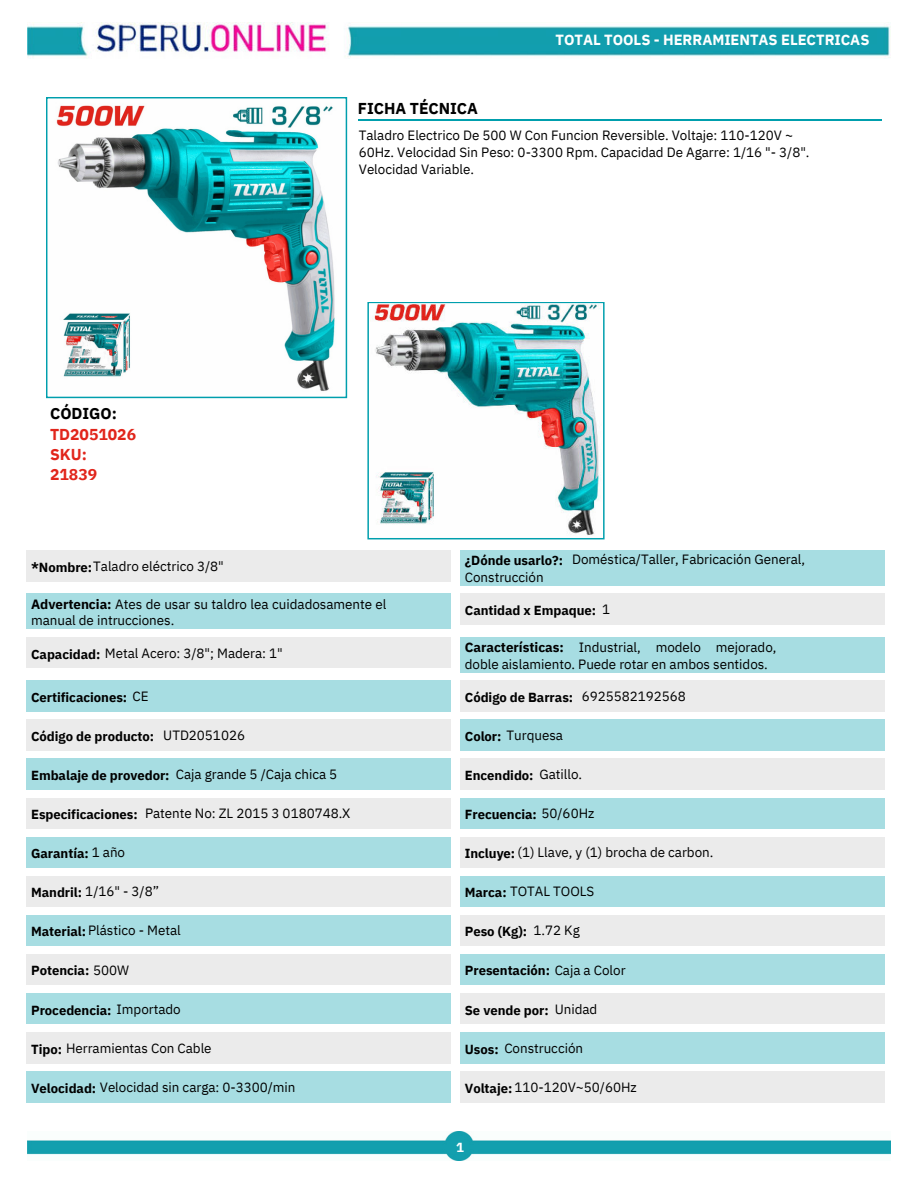
<style>
.page{position:relative;width:918px;height:1188px;background:#fff}
.page>*{position:absolute;margin:0;border:0;box-sizing:border-box;transform-origin:0 0}
.t1{font:700 15.75px "IBM Plex Sans";letter-spacing:-.005em;color:#000}
.t2{font:700 15.75px/20.2px "IBM Plex Sans";letter-spacing:-.005em;color:#e1251b}
.t3{font:700 14.7px "IBM Plex Sans";letter-spacing:-.005em;color:#fff}
.t4{font:13.35px/16.8px "IBM Plex Sans";letter-spacing:-.005em;color:#000}
.t5{font:700 13.05px "IBM Plex Sans";letter-spacing:-.005em;color:#000}
.t6{font:700 13.05px "IBM Plex Sans";color:#fff}
.s1{font-weight:700;font-size:13.05px}
.s2{font-weight:700}
.s3{font-weight:400;font-size:13.35px}
</style>
<div class="page">
<hr style="left:358px;top:119px;width:524px;height:1px;background:#009fad">
<svg style="left:46px;top:97px;width:301px;height:301px"></svg>
<img style="left:49px;top:100px;width:295px;height:295px">
<svg style="left:367px;top:302px;width:238px;height:237px"></svg>
<img style="left:370px;top:305px;width:231px;height:231px">
<div style="left:27px;top:550px;width:424px;height:31px;background:#ebebeb"></div>
<div style="left:461px;top:550px;width:424px;height:35px;background:#a7dde2"></div>
<div style="left:27px;top:594px;width:424px;height:35px;background:#a7dde2"></div>
<div style="left:461px;top:594px;width:424px;height:31px;background:#ebebeb"></div>
<div style="left:27px;top:637px;width:424px;height:31px;background:#ebebeb"></div>
<div style="left:461px;top:637px;width:424px;height:35px;background:#a7dde2"></div>
<div style="left:27px;top:681px;width:424px;height:30px;background:#a7dde2"></div>
<div style="left:461px;top:681px;width:424px;height:30px;background:#ebebeb"></div>
<div style="left:27px;top:720px;width:424px;height:30px;background:#ebebeb"></div>
<div style="left:461px;top:720px;width:424px;height:30px;background:#a7dde2"></div>
<div style="left:27px;top:759px;width:424px;height:31px;background:#a7dde2"></div>
<div style="left:461px;top:759px;width:424px;height:31px;background:#ebebeb"></div>
<div style="left:27px;top:798px;width:424px;height:31px;background:#ebebeb"></div>
<div style="left:461px;top:798px;width:424px;height:31px;background:#a7dde2"></div>
<div style="left:27px;top:837px;width:424px;height:31px;background:#a7dde2"></div>
<div style="left:461px;top:837px;width:424px;height:31px;background:#ebebeb"></div>
<div style="left:27px;top:876px;width:424px;height:31px;background:#ebebeb"></div>
<div style="left:461px;top:876px;width:424px;height:31px;background:#a7dde2"></div>
<div style="left:27px;top:915px;width:424px;height:31px;background:#a7dde2"></div>
<div style="left:461px;top:915px;width:424px;height:31px;background:#ebebeb"></div>
<div style="left:27px;top:954px;width:424px;height:31px;background:#ebebeb"></div>
<div style="left:461px;top:954px;width:424px;height:31px;background:#a7dde2"></div>
<div style="left:27px;top:993px;width:424px;height:31px;background:#a7dde2"></div>
<div style="left:461px;top:993px;width:424px;height:31px;background:#ebebeb"></div>
<div style="left:27px;top:1032px;width:424px;height:31px;background:#ebebeb"></div>
<div style="left:461px;top:1032px;width:424px;height:31px;background:#a7dde2"></div>
<div style="left:27px;top:1072px;width:424px;height:30px;background:#a7dde2"></div>
<div style="left:461px;top:1072px;width:424px;height:30px;background:#ebebeb"></div>
<img style="left:27px;top:1131px;width:864px;height:29px">
<img style="left:27px;top:23px;width:863px;height:36px">
<img style="left:361px;top:23px;width:98px;height:36px">
<img style="left:459px;top:23px;width:87px;height:36px">
<img style="left:546px;top:23px;width:197px;height:36px">
<img style="left:743px;top:23px;width:94px;height:36px">
<p class="t1" style="left:358px;top:96px;width:121px">FICHA TÉCNICA</p>
<p class="t3" style="left:556px;top:28px;width:315px">TOTAL TOOLS - HERRAMIENTAS ELECTRICAS</p>
<p class="t1" style="left:50px;top:401px;width:68px">CÓDIGO:</p>
<p class="t2" style="left:50px;top:423px;width:87px">TD2051026<br>SKU:<br>21839</p>
<p class="t4" style="left:31px;top:557px;width:194px"><span class="s1">*Nombre:</span>Taladro eléctrico 3/8"</p>
<p class="t4" style="left:359px;top:126px;width:452px">Taladro Electrico De 500 W Con Funcion Reversible. Voltaje: 110-120V ~<br>60Hz. Velocidad Sin Peso: 0-3300 Rpm. Capacidad De Agarre: 1/16 "- 3/8".<br>Velocidad Variable.</p>
<p class="t5" style="left:465px;top:550px;width:100px">¿Dónde usarlo?:</p>
<p class="t4" style="left:465px;top:567px;width:80px">Construcción</p>
<p class="t4" style="left:572px;top:550px;width:235px">Doméstica/Taller, Fabricación General,</p>
<p class="t4" style="left:31px;top:594px;width:357px"><span class="s2">Advertencia:</span> Ates de usar su taldro lea cuidadosamente el manual de intrucciones.</p>
<p class="t5" style="left:465px;top:600px;width:147px">Cantidad x Empaque: <span class="s3">1</span></p>
<p class="t4" style="left:31px;top:643px;width:253px"><span class="s1">Capacidad:</span> Metal Acero: 3/8"; Madera: 1"</p>
<p class="t4" style="left:465px;top:638px;width:313px"><span class="s2">Características:</span> Industrial, modelo mejorado, doble aislamiento. Puede rotar en ambos sentidos.</p>
<p class="t5" style="left:31px;top:687px;width:119px">Certificaciones: <span class="s3">CE</span></p>
<p class="t5" style="left:465px;top:687px;width:110px">Código de Barras:</p>
<p class="t4" style="left:582px;top:687px;width:106px">6925582192568</p>
<p class="t5" style="left:31px;top:726px;width:125px">Código de producto:</p>
<p class="t5" style="left:31px;top:765px;width:140px">Embalaje de provedor:</p>
<p class="t4" style="left:163px;top:726px;width:83px">UTD2051026</p>
<p class="t4" style="left:176px;top:765px;width:163px">Caja grande 5 /Caja chica 5</p>
<p class="t4" style="left:145px;top:804px;width:207px">Patente No: ZL 2015 3 0180748.X</p>
<p class="t5" style="left:31px;top:804px;width:108px">Especificaciones:</p>
<p class="t4" style="left:465px;top:726px;width:100px"><span class="s1">Color:</span> Turquesa</p>
<p class="t5" style="left:465px;top:765px;width:119px">Encendido: <span class="s3">Gatillo.</span></p>
<p class="t5" style="left:465px;top:804px;width:131px">Frecuencia: <span class="s3">50/60Hz</span></p>
<p class="t5" style="left:31px;top:843px;width:95px">Garantía: <span class="s3">1 año</span></p>
<p class="t4" style="left:465px;top:843px;width:250px"><span class="s1">Incluye:</span> (1) Llave, y (1) brocha de carbon.</p>
<p class="t4" style="left:31px;top:882px;width:129px"><span class="s1">Mandril:</span> 1/16" - 3/8”</p>
<p class="t4" style="left:465px;top:882px;width:131px"><span class="s1">Marca:</span> TOTAL TOOLS</p>
<p class="t4" style="left:31px;top:921px;width:151px"><span class="s1">Material:</span>Plástico - Metal</p>
<p class="t5" style="left:465px;top:921px;width:64px">Peso (Kg):</p>
<p class="t4" style="left:534px;top:921px;width:48px">1.72 Kg</p>
<p class="t5" style="left:31px;top:960px;width:100px">Potencia: <span class="s3">500W</span></p>
<p class="t5" style="left:465px;top:960px;width:162px">Presentación: <span class="s3">Caja a Color</span></p>
<p class="t5" style="left:31px;top:1000px;width:151px">Procedencia: <span class="s3">Importado</span></p>
<p class="t5" style="left:465px;top:1000px;width:85px">Se vende por:</p>
<p class="t4" style="left:555px;top:999px;width:44px">Unidad</p>
<p class="t4" style="left:31px;top:1038px;width:182px"><span class="s1">Tipo:</span> Herramientas Con Cable</p>
<p class="t4" style="left:465px;top:1038px;width:120px"><span class="s1">Usos:</span> Construcción</p>
<p class="t4" style="left:31px;top:1078px;width:266px"><span class="s1">Velocidad:</span> Velocidad sin carga: 0-3300/min</p>
<p class="t4" style="left:465px;top:1078px;width:173px"><span class="s1">Voltaje:</span> 110-120V~50/60Hz</p>
<p class="t6" style="left:456px;top:1137px;width:9px">1</p>
</div>
